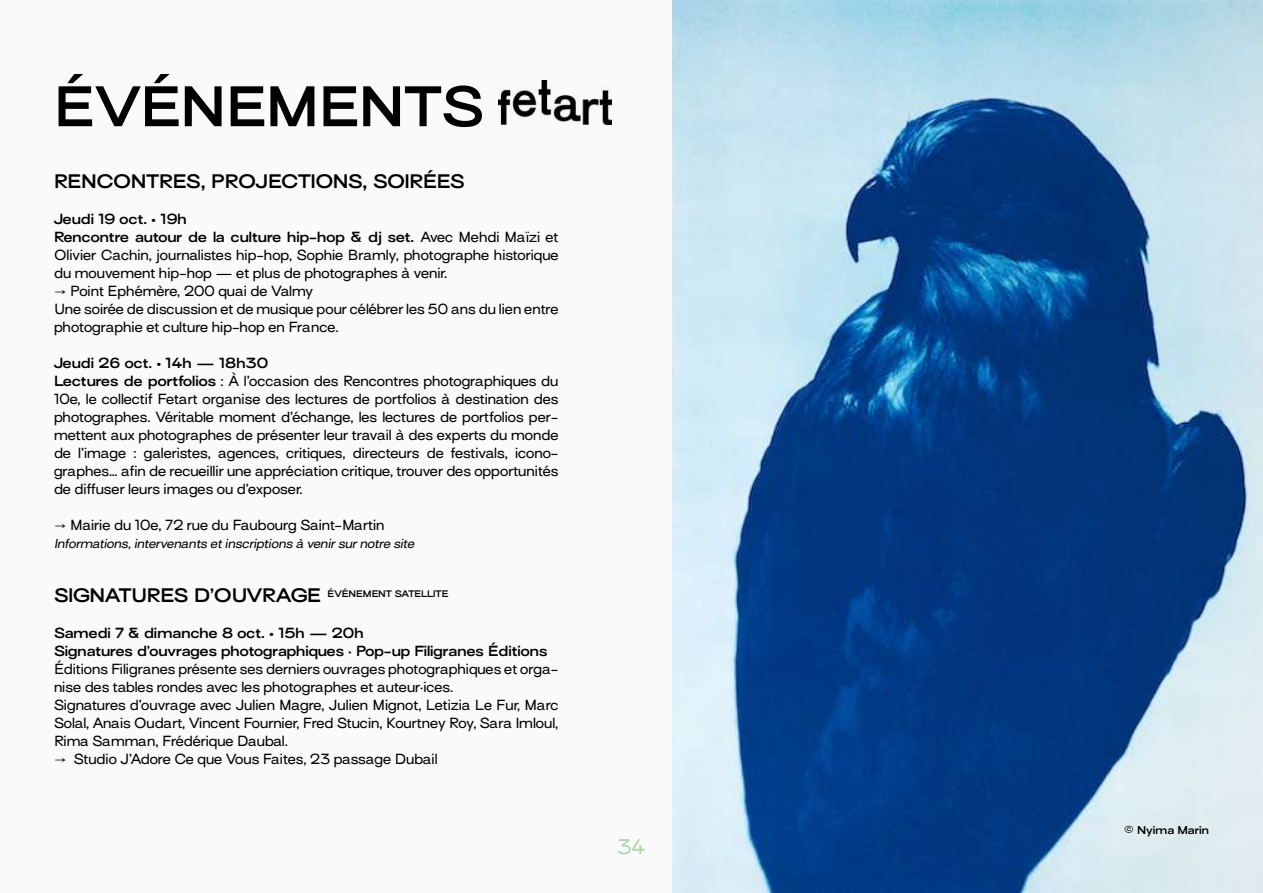
<style>
.page{position:relative;width:1263px;height:893px;background:#fafafa}
.page>*{position:absolute;margin:0;border:0;box-sizing:border-box;transform-origin:0 0}
.t1{font:600 expanded 52.5px "Surt";color:#000}
.t2{font:19.5px "Surt Regular Exp.";color:#b0d6af}
.t3{font:600 expanded 18px "Surt";color:#000}
.t4{font:13.5px/18px "Surt Regular Exp.";color:#000}
.t5{font:600 expanded 13.5px/18px "Surt";color:#000}
.t6{font:italic 12px "Surt Regular Exp.";color:#000}
.t7{font:600 expanded 10.5px "Surt";color:#000}
.s1{font-family:"Surt Regular Exp.";font-weight:400;font-stretch:normal}
.s2{font-family:"Surt";font-weight:600;font-stretch:expanded}
</style>
<div class="page">
<img style="left:498px;top:81px;width:114px;height:44px">
<img style="left:672px;top:0;width:591px;height:893px">
<h1 class="t1" style="left:54px;top:73px;width:431px">ÉVÉNEMENTS</h1>
<h3 class="t3" style="left:54px;top:170px;width:412px">RENCONTRES, PROJECTIONS, SOIRÉES</h3>
<p class="t5" style="left:54px;top:211px;width:506px">Jeudi 19 oct. • 19h<br>Rencontre autour de la culture hip-hop &amp; dj set. <span class="s1">Avec Mehdi Maïzi et</span></p>
<p class="t4" style="left:54px;top:247px;width:506px">Olivier Cachin, journalistes hip-hop, Sophie Bramly, photographe historique du mouvement hip-hop — et plus de photographes à venir.</p>
<p class="t4" style="left:54px;top:283px;width:506px">→ Point Ephémère, 200 quai de Valmy<br>Une soirée de discussion et de musique pour célébrer les 50 ans du lien entre photographie et culture hip-hop en France.</p>
<p class="t5" style="left:54px;top:355px;width:216px">Jeudi 26 oct. • 14h — 18h30</p>
<p class="t4" style="left:54px;top:373px;width:506px;text-align:justify"><span class="s2">Lectures de portfolios</span> : À l’occasion des Rencontres photographiques du 10e, le collectif Fetart organise des lectures de portfolios à destination des photographes. Véritable moment d’échange, les lectures de portfolios per&shy;mettent aux photographes de présenter leur travail à des experts du monde de l’image : galeristes, agences, critiques, directeurs de festivals, icono&shy;graphes… afin de recueillir une appréciation critique, trouver des opportunités de diffuser leurs images ou d’exposer.</p>
<p class="t4" style="left:54px;top:517px;width:332px">→ Mairie du 10e, 72 rue du Faubourg Saint-Martin</p>
<p class="t6" style="left:54px;top:536px;width:365px">Informations,intervenants etinscriptions à venirsurnotre site</p>
<h3 class="t3" style="left:54px;top:584px;width:396px">SIGNATURES D’OUVRAGE <sup>ÉVÉNEMENT</sup> <sup>SATELLITE</sup></h3>
<p class="t5" style="left:54px;top:625px;width:495px">Samedi 7 &amp; dimanche 8 oct. • 15h — 20h<br>Signatures d’ouvrages photographiques · Pop-up Filigranes Éditions</p>
<p class="t4" style="left:54px;top:661px;width:506px">Éditions Filigranes présente ses derniers ouvrages photographiques et orga&shy;nise des tables rondes avec les photographes et auteur·ices.<br>Signatures d’ouvrage avec Julien Magre, Julien Mignot, Letizia Le Fur, Marc Solal, Anais Oudart, Vincent Fournier, Fred Stucin, Kourtney Roy, Sara Imloul, Rima Samman, Frédérique Daubal.</p>
<p class="t4" style="left:54px;top:751px;width:385px">→ Studio J’Adore Ce que Vous Faites, 23 passage Dubail</p>
<h2 class="t2" style="left:617px;top:834px;width:30px">34</h2>
<p class="t7" style="left:1124px;top:824px;width:86px">© Nyima Marin</p>
</div>
